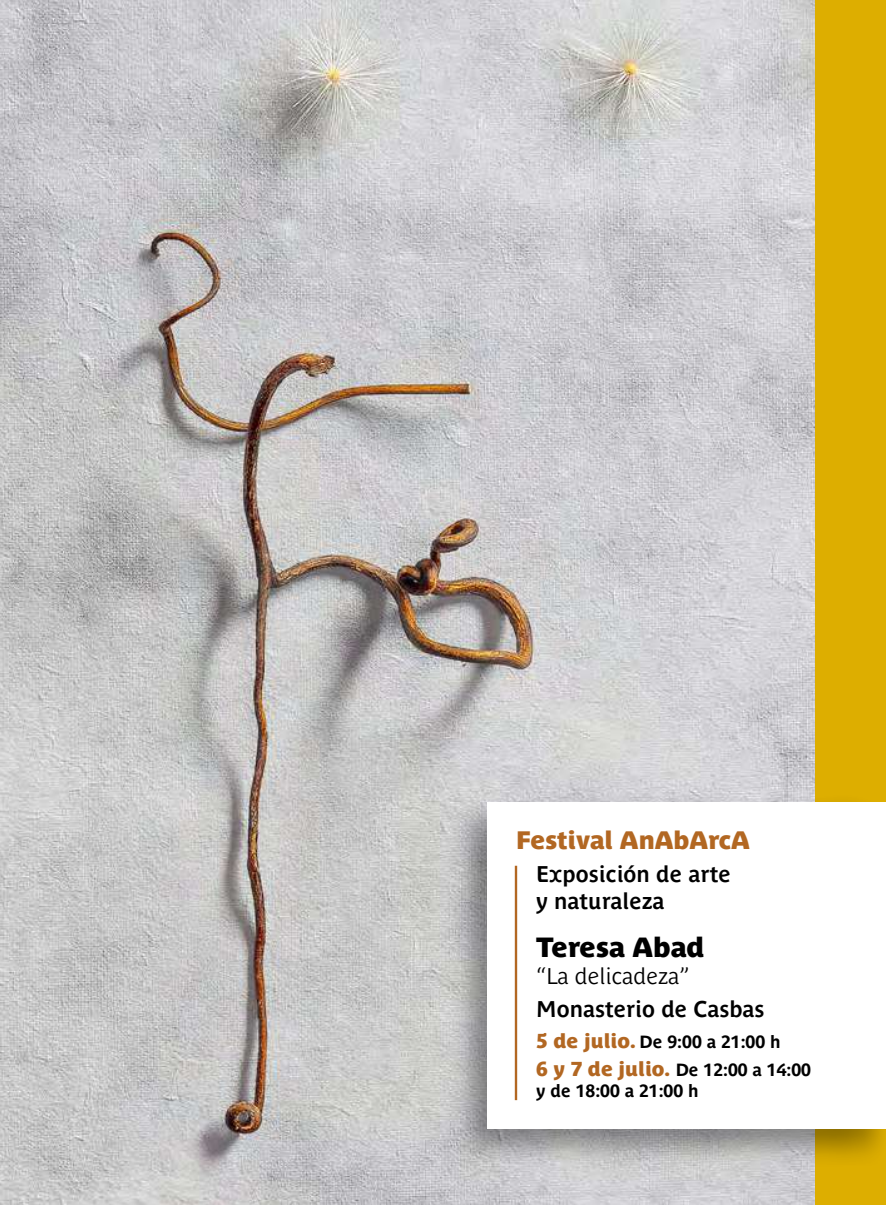
<style>
.page{position:relative;width:886px;height:1205px;background:#fff}
.page>*{position:absolute;margin:0;border:0;box-sizing:border-box;transform-origin:0 0}
.t1{font:27.5px "Parisine Plus Std Sombre";color:#000}
.t2{font:25px "Parisine Plus Std Sombre";color:#b26722}
.t3{font:700 22.5px/27px "Parisine Plus Std Gris";color:#000}
.t4{font:22.5px "Parisine Plus Std Gris";color:#000}
.t5{font:700 17.5px/27.5px "Parisine Plus Std";color:#000}
.s1{font-family:"Parisine Plus Std Sombre";font-weight:400;font-size:20px;color:#b26722}
</style>
<div class="page">
<img style="left:0;top:0;width:815px;height:1205px">
<div style="left:815px;top:0;width:71px;height:1205px;background:#ddae00"></div>
<div style="left:450px;top:795px;width:436px;height:372px;background:#000;opacity:.38"></div>
<div style="left:488px;top:803px;width:398px;height:326px;background:#fff"></div>
<hr style="left:515px;top:866px;width:2px;height:234px;background:#b26722">
<h2 class="t2" style="left:516px;top:825px;width:235px">Festival AnAbArcA</h2>
<p class="t3" style="left:536px;top:861px;width:196px">Exposición de arte y naturaleza</p>
<h1 class="t1" style="left:536px;top:930px;width:170px">Teresa Abad</h1>
<p class="t4" style="left:536px;top:963px;width:155px">“La delicadeza”</p>
<p class="t3" style="left:536px;top:996px;width:230px">Monasterio de Casbas</p>
<p class="t5" style="left:536px;top:1028px;width:276px"><span class="s1">5 de julio.</span> De 9:00 a 21:00 h<br><span class="s1">6 y 7 de julio.</span> De 12:00 a 14:00</p>
<p class="t5" style="left:536px;top:1076px;width:164px">y de 18:00 a 21:00 h</p>
</div>
